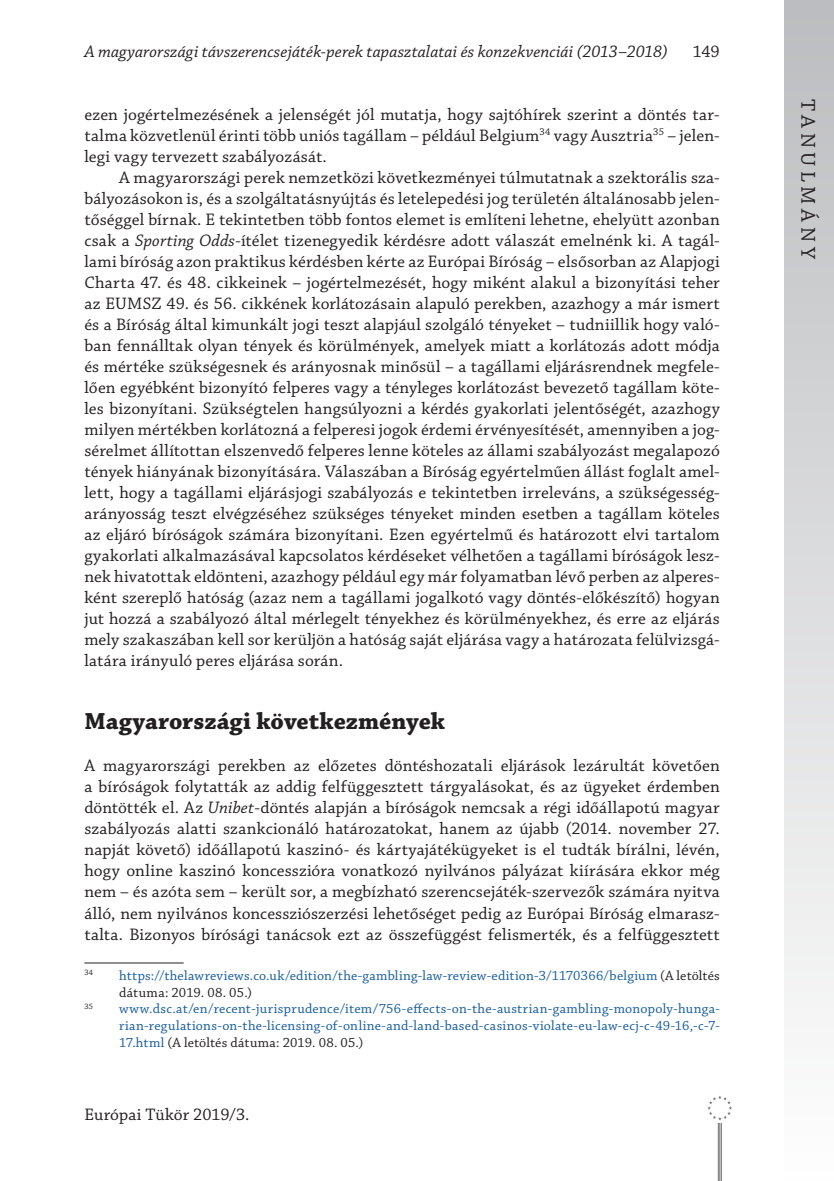
<style>
.page{position:relative;width:834px;height:1181px;background:#fff}
.page>*{position:absolute;margin:0;border:0;box-sizing:border-box;transform-origin:0 0}
._1_1__Head{font:700 24.5px "Chaparral Pro";color:#231f20}
.t1{font:21px "Chaparral Pro";letter-spacing:.21em;color:#231f20}
._1__Body{font:17.5px/21px "Chaparral Pro";letter-spacing:.005em;color:#231f20;text-align:justify}
._2__Body_1st_paragra{font:17.5px/21px "Chaparral Pro";letter-spacing:.01em;color:#231f20;text-align:justify}
.t2{font:italic 17.5px "Chaparral Pro";letter-spacing:.005em;color:#231f20}
.Footnote_text{font:14px/16.8px "Chaparral Pro";letter-spacing:.015em;color:#175d9e}
.Footnote_text-2{font:8.22px "Chaparral Pro";color:#231f20}
.s1{font-style:italic}
.s2{color:#231f20}
</style>
<div class="page">
<div style="left:784px;top:0;width:49px;height:1181px;background:linear-gradient(to bottom,#bbbcbf,#fefefe)"></div>
<hr style="left:717px;top:1107px;width:1px;height:74px;background:#6c6d70">
<hr style="left:719px;top:1107px;width:1px;height:74px;background:#6c6d70">
<hr style="left:720px;top:1107px;width:1px;height:74px;background:#6c6d70">
<div style="left:704px;top:1093px;width:30px;height:29px;background:#fff"></div>
<svg style="left:707px;top:1095px;width:25px;height:25px"></svg>
<hr style="left:84px;top:962px;width:100px;height:1px;background:#231f20">
<p class="t2" style="left:84px;top:42px;width:584px">A magyarországi távszerencsejáték-perek tapasztalatai és konzekvenciái (2013–2018)</p>
<p class="_1__Body" style="left:692px;top:42px;width:28px">149</p>
<p class="_1__Body" style="left:84px;top:105px;width:636px">ezen jogértelmezésének a jelenségét jól mutatja, hogy sajtóhírek szerint a döntés tar&shy;talma közvetlenül érinti több uniós tagállam – például Belgium<sup>34</sup> vagy Ausztria<sup>35</sup> – jelen&shy;legi vagy tervezett szabályozását.</p>
<p class="_1__Body" style="left:84px;top:168px;width:637px;text-indent:35px">A magyarországi perek nemzetközi következményei túlmutatnak a szektorális sza&shy;bályozásokon is, és a szolgáltatásnyújtás és letelepedési jog területén általánosabb jelen&shy;tőséggel bírnak. E tekintetben több fontos elemet is említeni lehetne, ehelyütt azonban csak a <span class="s1">Sporting Odds</span>-ítélet tizenegyedik kérdésre adott válaszát emelnénk ki. A tagál&shy;lami bíróság azon praktikus kérdésben kérte az Európai Bíróság – elsősorban az Alapjogi Charta 47. és 48. cikkeinek – jogértelmezését, hogy miként alakul a bizonyítási teher az EUMSZ 49. és 56. cikkének korlátozásain alapuló perekben, azazhogy a már ismert és a Bíróság által kimunkált jogi teszt alapjául szolgáló tényeket – tudniillik hogy való&shy;ban fennálltak olyan tények és körülmények, amelyek miatt a korlátozás adott módja és mértéke szükségesnek és arányosnak minősül – a tagállami eljárásrendnek megfele&shy;lően egyébként bizonyító felperes vagy a tényleges korlátozást bevezető tagállam köte&shy;les bizonyítani. Szükségtelen hangsúlyozni a kérdés gyakorlati jelentőségét, azazhogy milyen mértékben korlátozná a felperesi jogok érdemi érvényesítését, amennyiben a jog&shy;sérelmet állítottan elszenvedő felperes lenne köteles az állami szabályozást megalapozó tények hiányának bizonyítására. Válaszában a Bíróság egyértelműen állást foglalt amel&shy;lett, hogy a tagállami eljárásjogi szabályozás e tekintetben irreleváns, a szükségesség&shy;arányosság teszt elvégzéséhez szükséges tényeket minden esetben a tagállam köteles az eljáró bíróságok számára bizonyítani. Ezen egyértelmű és határozott elvi tartalom gyakorlati alkalmazásával kapcsolatos kérdéseket vélhetően a tagállami bíróságok lesz&shy;nek hivatottak eldönteni, azazhogy például egy már folyamatban lévő perben az alperes&shy;ként szereplő hatóság (azaz nem a tagállami jogalkotó vagy döntés-előkészítő) hogyan jut hozzá a szabályozó által mérlegelt tényekhez és körülményekhez, és erre az eljárás mely szakaszában kell sor kerüljön a hatóság saját eljárása vagy a határozata felülvizsgá&shy;latára irányuló peres eljárása során.</p>
<p class="_1_1__Head" style="left:84px;top:707px;width:362px">Magyarországi következmények</p>
<p class="_2__Body_1st_paragra" style="left:84px;top:756px;width:637px">A magyarországi perekben az előzetes döntéshozatali eljárások lezárultát követően a bíróságok folytatták az addig felfüggesztett tárgyalásokat, és az ügyeket érdemben döntötték el. Az <span class="s1">Unibet</span>-döntés alapján a bíróságok nemcsak a régi időállapotú magyar szabályozás alatti szankcionáló határozatokat, hanem az újabb (2014. november 27. napját követő) időállapotú kaszinó- és kártyajátékügyeket is el tudták bírálni, lévén, hogy online kaszinó koncesszióra vonatkozó nyilvános pályázat kiírására ekkor még nem – és azóta sem – került sor, a megbízható szerencsejáték-szervezők számára nyitva álló, nem nyilvános koncessziószerzési lehetőséget pedig az Európai Bíróság elmarasz&shy;talta. Bizonyos bírósági tanácsok ezt az összefüggést felismerték, és a felfüggesztett</p>
<p class="Footnote_text-2" style="left:84px;top:968px;width:10px">34</p>
<p class="Footnote_text" style="left:119px;top:967px;width:602px">https://thelawreviews.co.uk/edition/the-gambling-law-review-edition-3/1170366/belgium <span class="s2">(A letöltés dátuma: 2019. 08. 05.)</span></p>
<p class="Footnote_text-2" style="left:84px;top:1001px;width:10px">35</p>
<p class="Footnote_text" style="left:119px;top:1001px;width:602px;text-align:justify">www.dsc.at/en/recent-jurisprudence/item/756-effects-on-the-austrian-gambling-monopoly-hunga&shy;rian-regulations-on-the-licensing-of-online-and-land-based-casinos-violate-eu-law-ecj-c-49-16,-c-7- 17.html <span class="s2">(A letöltés dátuma: 2019. 08. 05.)</span></p>
<p class="_1__Body" style="left:84px;top:1105px;width:167px">Európai Tükör 2019/3.</p>
<p class="t1" style="left:819px;top:99px;width:161px;rotate:90deg">TANULMÁNY</p>
</div>
